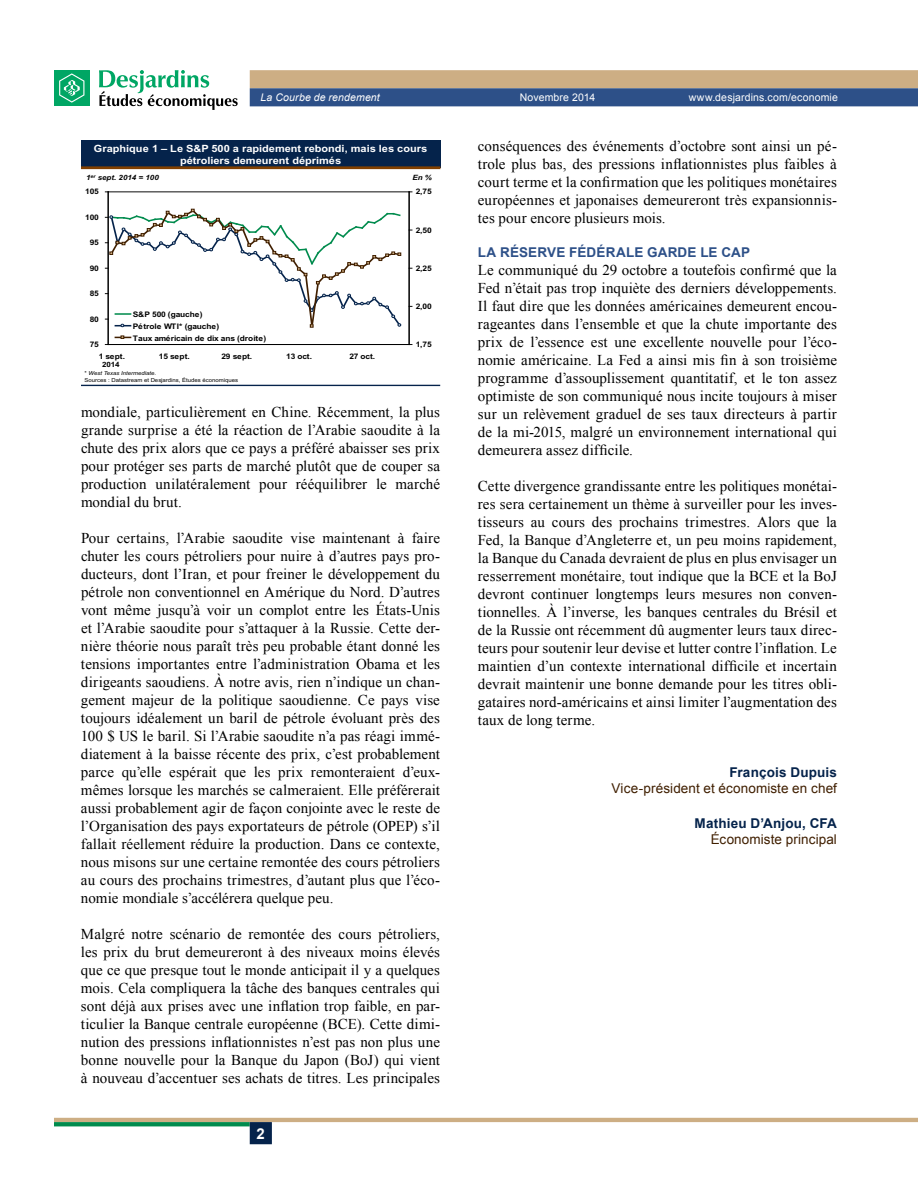
<style>
.page{position:relative;width:918px;height:1188px;background:#fff}
.page>*{position:absolute;margin:0;border:0;box-sizing:border-box;transform-origin:0 0}
.t1{font:15px/18px "Times New Roman";letter-spacing:.005em;color:#000;text-align:justify}
.t2{font:700 15px "Arial";color:#fff}
.t3{font:13.5px "Arial";letter-spacing:.01em;color:#401f00}
.t4{font:700 13.5px "Arial";letter-spacing:.015em;color:#05234b}
.t5{font:700 13.5px "Arial";letter-spacing:.015em;color:#2d5088}
.t6{font:10.5px "Arial";letter-spacing:.015em;color:#fff}
.t7{font:italic 10.5px "Arial";letter-spacing:.015em;color:#fff}
.t8{font:700 10.05px/12px "Arial";color:#fff;text-align:center;scale:1.1 1}
.t9{font:700 7.65px/11.7px "Arial";letter-spacing:-.015em;color:#000;scale:1.1 1}
.t10{font:italic 700 7.2px "Arial";color:#000;scale:1.1 1}
.t11{font:700 7.2px "Arial";color:#000;scale:1.1 1}
.t12{font:5.4px/6.6px "Arial";letter-spacing:.005em;color:#000;scale:1.1 1}
.s1{font-style:italic}
</style>
<div class="page">
<svg style="left:250px;top:70px;width:668px;height:36px;background:#7e8087"></svg>
<hr style="left:54px;top:1118px;width:864px;height:4px;background:#cdae84">
<svg style="left:54px;top:1122px;width:196px;height:4px"></svg>
<div style="left:250px;top:1122px;width:22px;height:22px;background:#05234b;border:2px solid #05234b"></div>
<div style="left:54px;top:70px;width:36px;height:36px;background:#00a664"></div>
<svg style="left:59px;top:73px;width:25px;height:30px"></svg>
<svg style="left:99px;top:70px;width:139px;height:40px"></svg>
<div style="left:81px;top:140px;width:359px;height:27px;background:#05234b"></div>
<hr style="left:81px;top:166px;width:359px;height:3px;background:#803f00">
<hr style="left:81px;top:385px;width:359px;height:1px;background:#05234b">
<hr style="left:108px;top:192px;width:301px;height:1px;background:#000">
<hr style="left:108px;top:192px;width:1px;height:153px;background:#000">
<hr style="left:108px;top:344px;width:301px;height:1px;background:#000">
<hr style="left:409px;top:192px;width:1px;height:153px;background:#000">
<svg style="left:105px;top:209px;width:297px;height:119px"></svg>
<svg style="left:115px;top:336px;width:16px;height:3px"></svg>
<p class="t7" style="left:261px;top:91px;width:121px">La Courbe de rendement</p>
<p class="t6" style="left:520px;top:91px;width:77px">Novembre 2014</p>
<p class="t6" style="left:689px;top:91px;width:151px">www.desjardins.com/economie</p>
<p class="t8" style="left:94px;top:142px;width:304px">Graphique 1 – Le S&amp;P 500 a rapidement rebondi, mais les cours pétroliers demeurent déprimés</p>
<p class="t10" style="left:86px;top:173px;width:68px">1<sup>er</sup> sept. 2014 = 100</p>
<p class="t10" style="left:412px;top:173px;width:19px">En %</p>
<p class="t9" style="left:85px;top:186px;width:14px">105</p>
<p class="t9" style="left:85px;top:211px;width:14px">100</p>
<p class="t9" style="left:90px;top:237px;width:10px">95</p>
<p class="t9" style="left:90px;top:262px;width:10px">90</p>
<p class="t9" style="left:90px;top:288px;width:10px">85</p>
<p class="t9" style="left:90px;top:313px;width:10px">80</p>
<p class="t9" style="left:90px;top:339px;width:10px">75</p>
<p class="t9" style="left:133px;top:309px;width:123px">S&amp;P 500 (gauche)<br>Pétrole WTI* (gauche)<br>Taux américain de dix ans (droite)</p>
<p class="t9" style="left:99px;top:351px;width:25px">1 sept.</p>
<p class="t9" style="left:159px;top:351px;width:29px">15 sept.</p>
<p class="t9" style="left:222px;top:351px;width:29px">29 sept.</p>
<p class="t9" style="left:286px;top:351px;width:25px">13 oct.</p>
<p class="t9" style="left:349px;top:351px;width:25px">27 oct.</p>
<p class="t11" style="left:102px;top:360px;width:18px">2014</p>
<p class="t12" style="left:85px;top:370px;width:141px">* <span class="s1">West Texas Intermediate</span>.<br>Sources : Datastream et Desjardins, Études économiques</p>
<p class="t9" style="left:416px;top:186px;width:16px">2,75</p>
<p class="t9" style="left:416px;top:224px;width:16px">2,50</p>
<p class="t9" style="left:416px;top:262px;width:16px">2,25</p>
<p class="t9" style="left:416px;top:300px;width:16px">2,00</p>
<p class="t9" style="left:416px;top:339px;width:16px">1,75</p>
<p class="t1" style="left:81px;top:402px;width:361px">mondiale, particulièrement en Chine. Récemment, la plus grande surprise a été la réaction de l’Arabie saoudite à la chute des prix alors que ce pays a préféré abaisser ses prix pour protéger ses parts de marché plutôt que de couper sa production unilatéralement pour rééquilibrer le marché mondial du brut.</p>
<p class="t1" style="left:81px;top:528px;width:361px">Pour certains, l’Arabie saoudite vise maintenant à faire chuter les cours pétroliers pour nuire à d’autres pays pro‑ ducteurs, dont l’Iran, et pour freiner le développement du pétrole non conventionnel en Amérique du Nord. D’autres vont même jusqu’à voir un complot entre les États‑Unis et l’Arabie saoudite pour s’attaquer à la Russie. Cette der‑ nière théorie nous paraît très peu probable étant donné les tensions importantes entre l’administration Obama et les dirigeants saoudiens. À notre avis, rien n’indique un chan‑ gement majeur de la politique saoudienne. Ce pays vise toujours idéalement un baril de pétrole évoluant près des 100 $ US le baril. Si l’Arabie saoudite n’a pas réagi immé‑ diatement à la baisse récente des prix, c’est probablement parce qu’elle espérait que les prix remonteraient d’eux&shy;mêmes lorsque les marchés se calmeraient. Elle préférerait aussi probablement agir de façon conjointe avec le reste de l’Organisation des pays exportateurs de pétrole (OPEP) s’il fallait réellement réduire la production. Dans ce contexte, nous misons sur une certaine remontée des cours pétroliers au cours des prochains trimestres, d’autant plus que l’éco‑ nomie mondiale s’accélérera quelque peu.</p>
<p class="t1" style="left:81px;top:924px;width:361px">Malgré notre scénario de remontée des cours pétroliers, les prix du brut demeureront à des niveaux moins élevés que ce que presque tout le monde anticipait il y a quelques mois. Cela compliquera la tâche des banques centrales qui sont déjà aux prises avec une inflation trop faible, en par‑ ticulier la Banque centrale européenne (BCE). Cette dimi‑ nution des pressions inflationnistes n’est pas non plus une bonne nouvelle pour la Banque du Japon (BoJ) qui vient à nouveau d’accentuer ses achats de titres. Les principales</p>
<p class="t2" style="left:257px;top:1124px;width:10px">2</p>
<p class="t1" style="left:478px;top:137px;width:361px">conséquences des événements d’octobre sont ainsi un pé‑ trole plus bas, des pressions inflationnistes plus faibles à court terme et la confirmation que les politiques monétaires européennes et japonaises demeureront très expansionnis‑ tes pour encore plusieurs mois.</p>
<p class="t5" style="left:478px;top:243px;width:102px">La Réserve fédéral</p>
<p class="t5" style="left:634px;top:243px;width:24px">e gard</p>
<p class="t5" style="left:688px;top:243px;width:44px">e l e cap</p>
<p class="t1" style="left:478px;top:261px;width:361px">Le communiqué du 29 octobre a toutefois confirmé que la Fed n’était pas trop inquiète des derniers développements.<br>Il faut dire que les données américaines demeurent encou‑ rageantes dans l’ensemble et que la chute importante des prix de l’essence est une excellente nouvelle pour l’éco‑ nomie américaine. La Fed a ainsi mis fin à son troisième programme d’assouplissement quantitatif, et le ton assez optimiste de son communiqué nous incite toujours à miser sur un relèvement graduel de ses taux directeurs à partir de la mi‑2015, malgré un environnement international qui demeurera assez difficile.</p>
<p class="t1" style="left:478px;top:477px;width:361px">Cette divergence grandissante entre les politiques monétai‑ res sera certainement un thème à surveiller pour les inves‑ tisseurs au cours des prochains trimestres. Alors que la Fed, la Banque d’Angleterre et, un peu moins rapidement, la Banque du Canada devraient de plus en plus envisager un resserrement monétaire, tout indique que la BCE et la BoJ devront continuer longtemps leurs mesures non conven‑ tionnelles. À l’inverse, les banques centrales du Brésil et de la Russie ont récemment dû augmenter leurs taux direc‑ teurs pour soutenir leur devise et lutter contre l’inflation. Le maintien d’un contexte international difficile et incertain devrait maintenir une bonne demande pour les titres obli‑ gataires nord-américains et ainsi limiter l’augmentation des taux de long terme.</p>
<p class="t4" style="left:730px;top:764px;width:109px">François Dupuis</p>
<p class="t3" style="left:611px;top:780px;width:227px">Vice-président et économiste en chef</p>
<p class="t4" style="left:695px;top:814px;width:144px">Mathieu D’Anjou, CFA</p>
<p class="t3" style="left:711px;top:830px;width:128px">Économiste principal</p>
</div>
